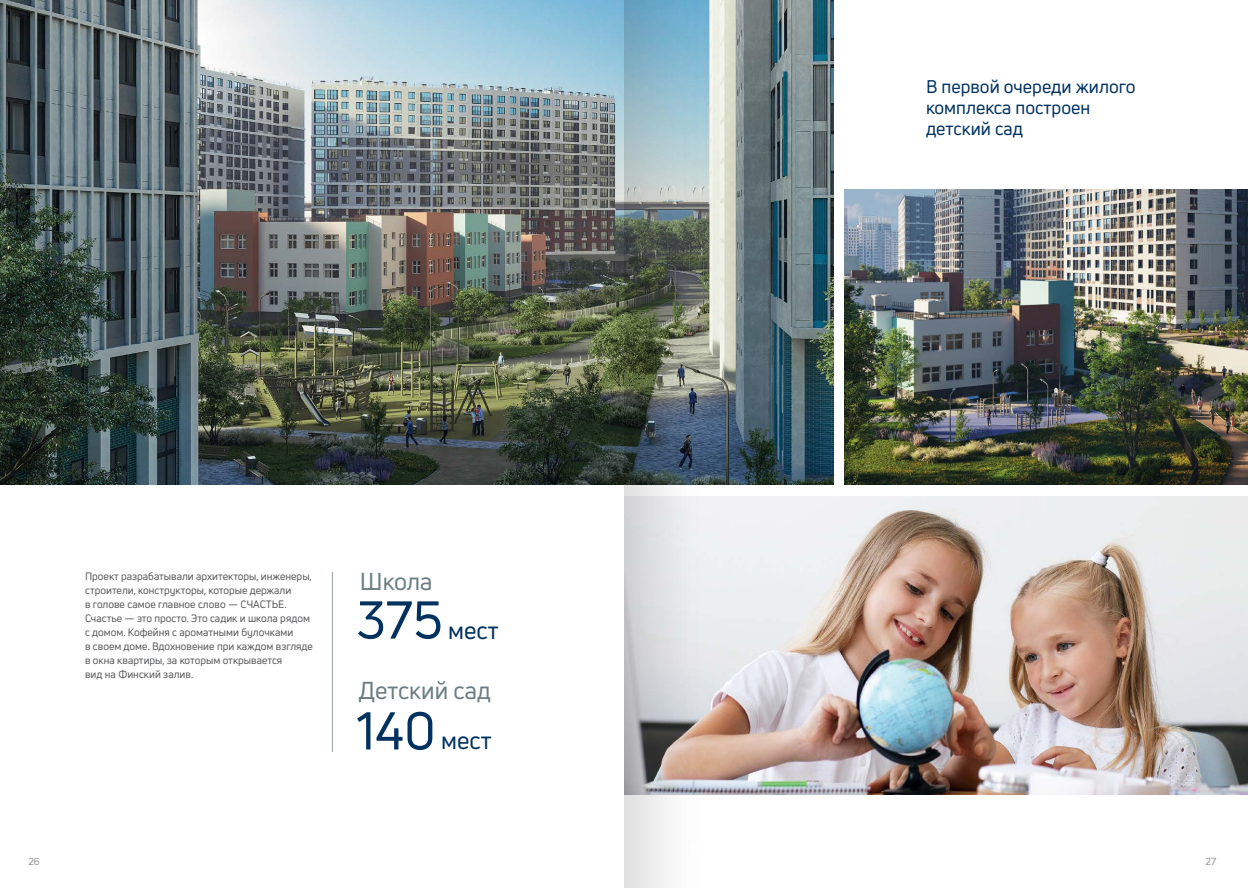
<style>
.page{position:relative;width:1248px;height:888px;background:#fff}
.page>*{position:absolute;margin:0;border:0;box-sizing:border-box;transform-origin:0 0}
.t1{font:24px "Uni Neue";color:#6d7d83}
.t2{font:24px "Uni Neue";color:#00315f}
.t3{font:18px/21px "Uni Neue";color:#00315f}
.t4{font:10.5px/14px "Uni Neue";color:#58595b}
.t5{font:10px "Uni Neue";color:#939598}
.s1{font-size:52px}
</style>
<div class="page">
<img style="left:0;top:0;width:833px;height:484px">
<img style="left:844px;top:190px;width:403px;height:294px">
<img style="left:723px;top:496px;width:524px;height:298px">
<hr style="left:332px;top:571px;width:1px;height:180px;background:#97a39e">
<img style="left:624px;top:0;width:99px;height:887px">
<p class="t4" style="left:85px;top:568px;width:229px">Проект разрабатывали архитекторы, инженеры, строители, конструкторы, которые держали<br>в голове самое главное слово — СЧАСТЬЕ.<br>Счастье — это просто. Это садик и школа рядом с домом. Кофейня с ароматными булочками<br>в своем доме. Вдохновение при каждом взгляде в окна квартиры, за которым открывается<br>вид на Финский залив.</p>
<h1 class="t1" style="left:360px;top:566px;width:74px">Школа</h1>
<h1 class="t2" style="left:356px;top:615px;width:144px"><span class="s1">375</span> мест</h1>
<h1 class="t1" style="left:359px;top:675px;width:133px">Детский сад</h1>
<h1 class="t2" style="left:356px;top:725px;width:137px"><span class="s1">140</span> мест</h1>
<h2 class="t3" style="left:926px;top:76px;width:211px">В первой очереди жилого комплекса построен детский сад</h2>
<p class="t5" style="left:28px;top:854px;width:13px">26</p>
<p class="t5" style="left:1205px;top:854px;width:12px">27</p>
</div>
